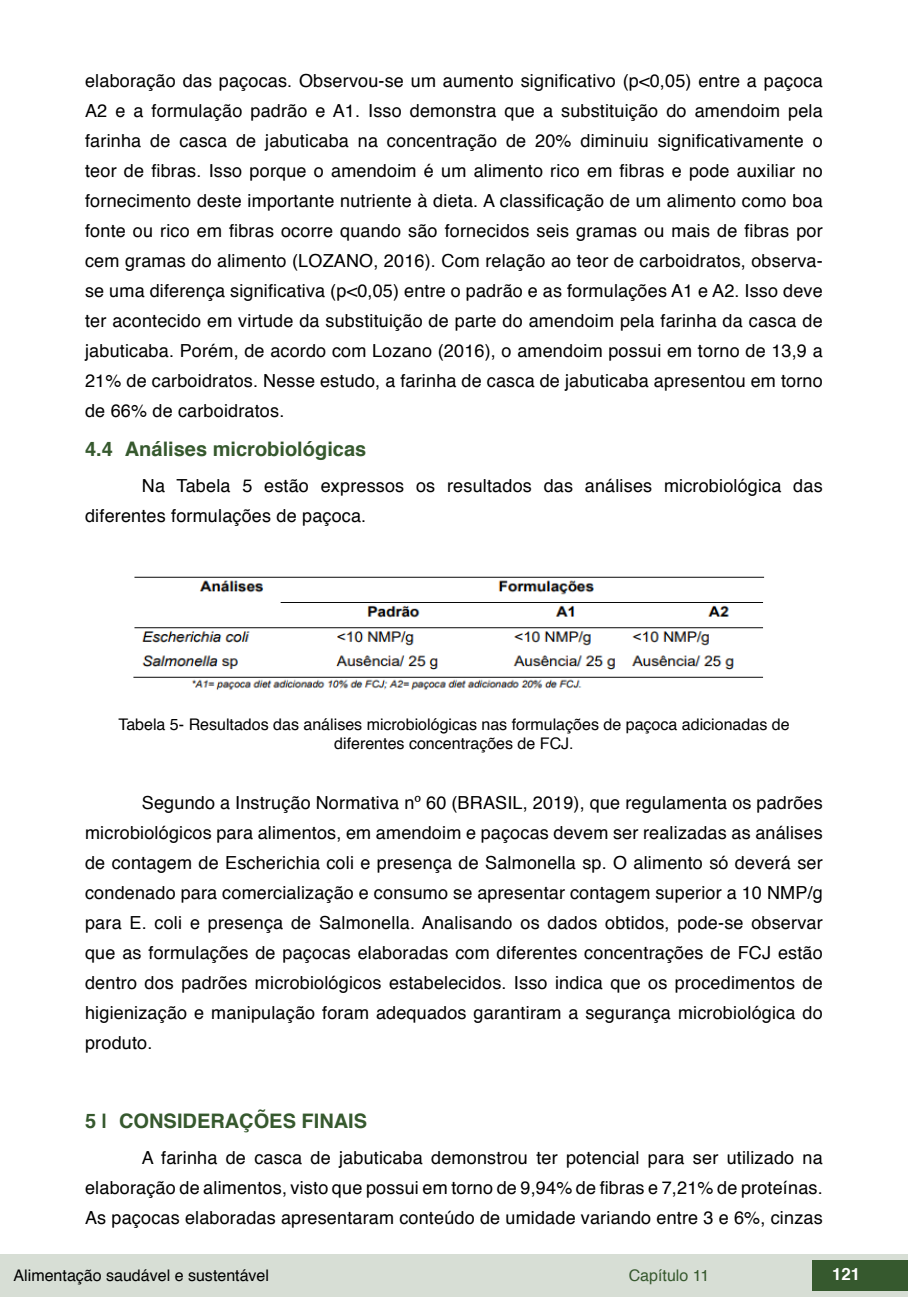
<style>
.page{position:relative;width:908px;height:1304px;background:#fff}
.page>*{position:absolute;margin:0;border:0;box-sizing:border-box;transform-origin:0 0}
.t1{font:700 20px "Helvetica";color:#36592e}
.txt{font:18px/30px "Helvetica";letter-spacing:.01em;color:#000;text-align:justify}
.t2{font:700 16.8px "Helvetica";color:#fff}
.imagens_graf_tab{font:16px/19.2px "Helvetica";color:#000;text-align:center}
.t3{font:16px "Helvetica";color:#36592e}
</style>
<div class="page">
<div style="left:0;top:1254px;width:906px;height:43px;background:#d7ded5"></div>
<div style="left:812px;top:1261px;width:95px;height:30px;background:#36592e"></div>
<img style="left:133px;top:576px;width:632px;height:114px">
<p class="txt" style="left:85px;top:66px;width:738px">elaboração das paçocas. Observou-se um aumento significativo (p&lt;0,05) entre a paçoca A2 e a formulação padrão e A1. Isso demonstra que a substituição do amendoim pela farinha de casca de jabuticaba na concentração de 20% diminuiu significativamente o teor de fibras. Isso porque o amendoim é um alimento rico em fibras e pode auxiliar no fornecimento deste importante nutriente à dieta. A classificação de um alimento como boa fonte ou rico em fibras ocorre quando são fornecidos seis gramas ou mais de fibras por cem gramas do alimento (LOZANO, 2016). Com relação ao teor de carboidratos, observa&shy;se uma diferença significativa (p&lt;0,05) entre o padrão e as formulações A1 e A2. Isso deve ter acontecido em virtude da substituição de parte do amendoim pela farinha da casca de jabuticaba. Porém, de acordo com Lozano (2016), o amendoim possui em torno de 13,9 a 21% de carboidratos. Nesse estudo, a farinha de casca de jabuticaba apresentou em torno de 66% de carboidratos.</p>
<p class="t1" style="left:85px;top:433px;width:282px">4.4 Análises microbiológicas</p>
<p class="txt" style="left:85px;top:471px;width:738px;text-indent:57px">Na Tabela 5 estão expressos os resultados das análises microbiológica das diferentes formulações de paçoca.</p>
<p class="imagens_graf_tab" style="left:118px;top:715px;width:672px">Tabela 5- Resultados das análises microbiológicas nas formulações de paçoca adicionadas de diferentes concentrações de FCJ.</p>
<p class="txt" style="left:85px;top:789px;width:738px;text-indent:57px">Segundo a Instrução Normativa nº 60 (BRASIL, 2019), que regulamenta os padrões microbiológicos para alimentos, em amendoim e paçocas devem ser realizadas as análises de contagem de Escherichia coli e presença de Salmonella sp. O alimento só deverá ser condenado para comercialização e consumo se apresentar contagem superior a 10 NMP/g para E. coli e presença de Salmonella. Analisando os dados obtidos, pode-se observar que as formulações de paçocas elaboradas com diferentes concentrações de FCJ estão dentro dos padrões microbiológicos estabelecidos. Isso indica que os procedimentos de higienização e manipulação foram adequados garantiram a segurança microbiológica do produto.</p>
<p class="t1" style="left:85px;top:1105px;width:283px">5 | CONSIDERAÇÕES FINAIS</p>
<p class="txt" style="left:85px;top:1143px;width:738px;text-indent:57px">A farinha de casca de jabuticaba demonstrou ter potencial para ser utilizado na elaboração de alimentos, visto que possui em torno de 9,94% de fibras e 7,21% de proteínas.<br>As paçocas elaboradas apresentaram conteúdo de umidade variando entre 3 e 6%, cinzas</p>
<p class="imagens_graf_tab" style="left:14px;top:1266px;width:257px">Alimentação saudável e sustentável</p>
<p class="t3" style="left:628px;top:1263px;width:82px">Capítulo 11</p>
<p class="t2" style="left:831px;top:1261px;width:30px">121</p>
</div>
